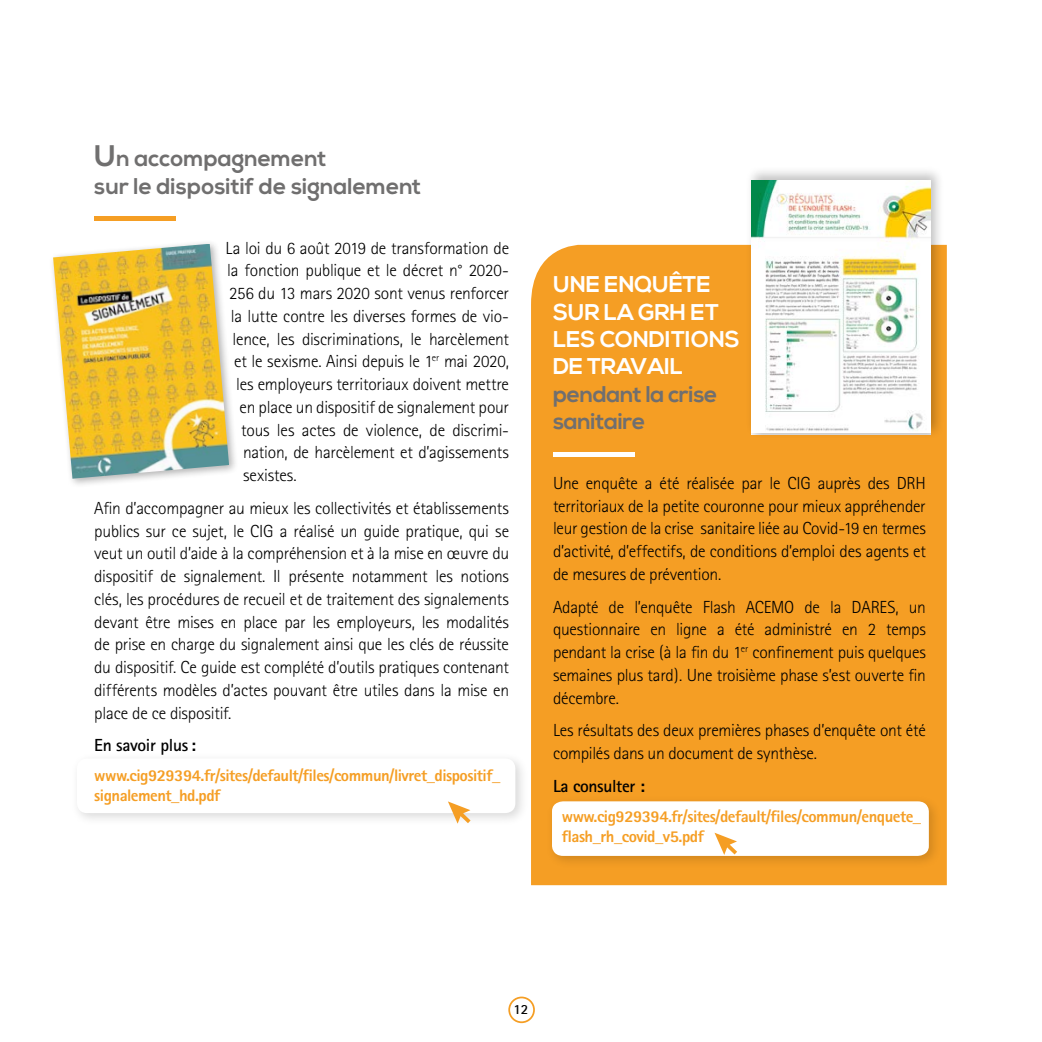
<style>
.page{position:relative;width:1042px;height:1042px;background:#fff}
.page>*{position:absolute;margin:0;border:0;box-sizing:border-box;transform-origin:0 0}
.t1{font:700 22.75px/27.3px "Nexa";color:#706f6f}
.t2{font:700 22.75px/27.3px "Nexa";letter-spacing:-.01em;color:#fff}
.t3{font:300 17.5px/22.8px "Rotis Sans Serif";letter-spacing:-.015em;color:#000;text-align:justify}
.t4{font:700 17.5px "Rotis Sans Serif";letter-spacing:-.02em;color:#000}
.t5{font:800 16.62px/19.9px "Rotis Sans Serif";letter-spacing:-.03em;color:#f59e24}
.t6{font:700 14px "Rotis Sans Serif";color:#000}
.s1{font-size:29.75px}
</style>
<div class="page">
<div style="left:531px;top:245px;width:416px;height:640px;background:#f59e24"></div>
<div style="left:545px;top:794px;width:397px;height:75px;background:#000;opacity:.15"></div>
<div style="left:552px;top:801px;width:377px;height:55px;background:#fff;border-radius:11px"></div>
<div style="left:508px;top:996px;width:27px;height:27px;border:2px solid #f59e24;border-radius:50%"></div>
<div style="left:70px;top:752px;width:459px;height:74px;background:#000;opacity:.15"></div>
<div style="left:77px;top:758px;width:438px;height:55px;background:#fff;border-radius:10px"></div>
<div style="left:94px;top:216px;width:82px;height:5px;background:#f59e24"></div>
<div style="left:49px;top:240px;width:190px;height:248px;background:#000;opacity:.3"></div>
<img style="left:53px;top:244px;width:176px;height:235px">
<svg style="left:448px;top:801px;width:22px;height:22px"></svg>
<div style="left:745px;top:165px;width:199px;height:274px;background:#000;opacity:.25"></div>
<img style="left:752px;top:180px;width:178px;height:252px">
<hr style="left:553px;top:452px;width:82px;height:4px;background:#fff">
<svg style="left:714px;top:832px;width:23px;height:23px"></svg>
<h1 class="t1" style="left:94px;top:146px;width:329px"><span class="s1">U</span>n accompagnement<br>sur le dispositif de signalement</h1>
<p class="t3" style="left:226px;top:236px;width:285px">La loi du 6 août 2019 de transformation de</p>
<p class="t3" style="left:227px;top:259px;width:283px">la fonction publique et le décret n° 2020-</p>
<p class="t3" style="left:229px;top:282px;width:281px">256 du 13 mars 2020 sont venus renforcer</p>
<p class="t3" style="left:231px;top:304px;width:280px">la lutte contre les diverses formes de vio-</p>
<p class="t3" style="left:233px;top:327px;width:278px">lence, les discriminations, le harcèlement</p>
<p class="t3" style="left:234px;top:350px;width:276px">et le sexisme. Ainsi depuis le 1<sup>er</sup> mai 2020,</p>
<p class="t3" style="left:236px;top:373px;width:274px">les employeurs territoriaux doivent mettre</p>
<p class="t3" style="left:240px;top:395px;width:271px">en place un dispositif de signalement pour</p>
<p class="t3" style="left:241px;top:418px;width:269px">tous les actes de violence, de discrimi-</p>
<p class="t3" style="left:243px;top:441px;width:267px">nation, de harcèlement et d’agissements</p>
<p class="t3" style="left:243px;top:464px;width:55px">sexistes.</p>
<p class="t3" style="left:94px;top:496px;width:416px">Afin d’accompagner au mieux les collectivités et établissements publics sur ce sujet, le CIG a réalisé un guide pratique, qui se veut un outil d’aide à la compréhension et à la mise en œuvre du dispositif de signalement. Il présente notamment les notions clés, les procédures de recueil et de traitement des signalements devant être mises en place par les employeurs, les modalités de prise en charge du signalement ainsi que les clés de réussite du dispositif. Ce guide est complété d’outils pratiques contenant différents modèles d’actes pouvant être utiles dans la mise en place de ce dispositif.</p>
<p class="t4" style="left:94px;top:734px;width:103px">En savoir plus :</p>
<p class="t5" style="left:94px;top:765px;width:407px">www.cig929394.fr/sites/default/files/commun/livret_dispositif_ signalement_hd.pdf</p>
<h1 class="t2" style="left:553px;top:272px;width:188px">UNE ENQUÊTE<br>SUR LA GRH ET<br>LES CONDITIONS<br>DE TRAVAIL</h1>
<h1 class="t1" style="left:553px;top:381px;width:166px">pendant la crise sanitaire</h1>
<p class="t3" style="left:553px;top:472px;width:374px">Une enquête a été réalisée par le CIG auprès des DRH territoriaux de la petite couronne pour mieux appréhender leur gestion de la crise sanitaire liée au Covid-19 en termes d’activité, d’effectifs, de conditions d’emploi des agents et de mesures de prévention.</p>
<p class="t3" style="left:553px;top:595px;width:374px">Adapté de l’enquête Flash ACEMO de la DARES, un questionnaire en ligne a été administré en 2 temps pendant la crise (à la fin du 1<sup>er</sup> confinement puis quelques semaines plus tard). Une troisième phase s’est ouverte fin décembre.</p>
<p class="t3" style="left:553px;top:719px;width:374px">Les résultats des deux premières phases d’enquête ont été compilés dans un document de synthèse.</p>
<p class="t4" style="left:553px;top:775px;width:93px">La consulter :</p>
<p class="t5" style="left:562px;top:806px;width:361px">www.cig929394.fr/sites/default/files/commun/enquete_ flash_rh_covid_v5.pdf</p>
<p class="t6" style="left:513px;top:1001px;width:17px">12</p>
</div>
